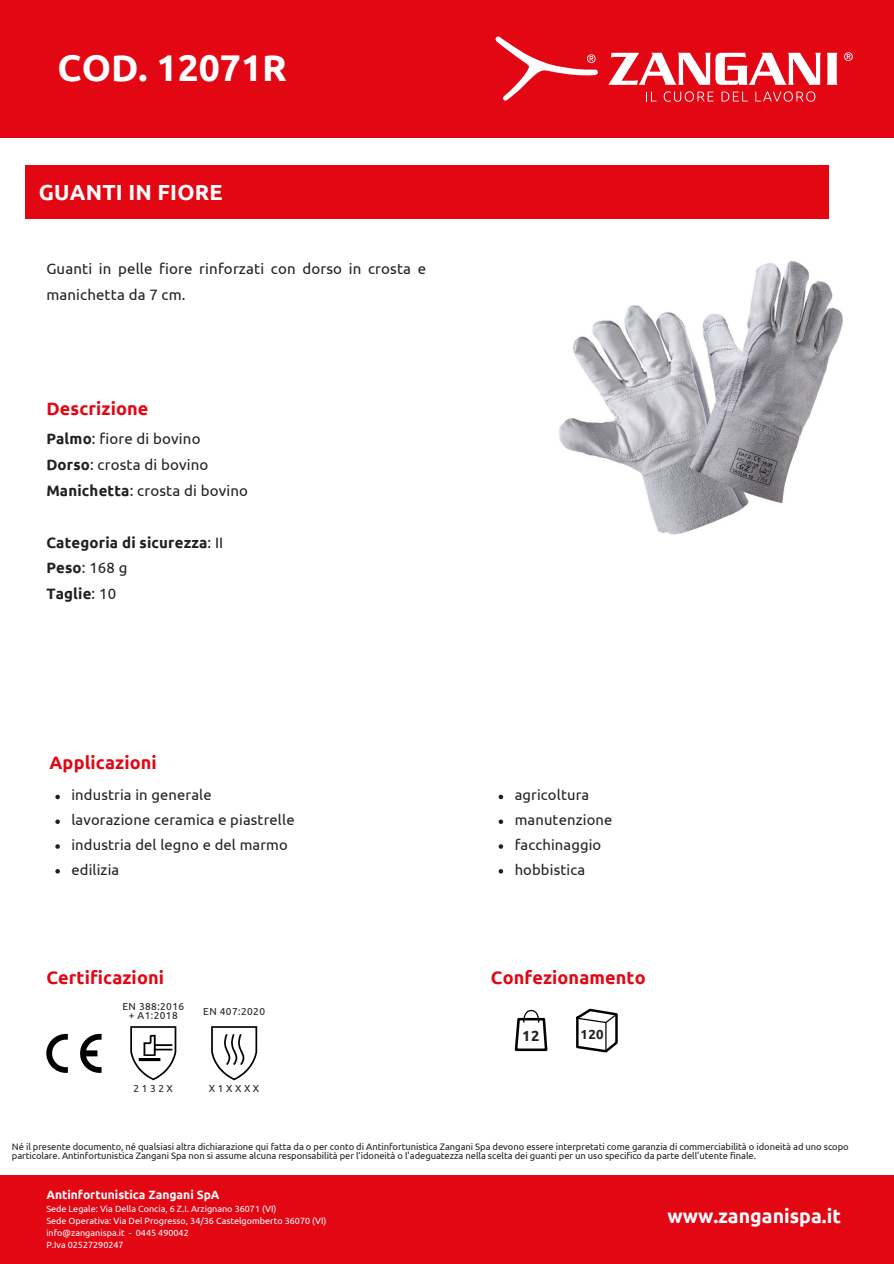
<style>
.page{position:relative;width:894px;height:1264px;background:#fff}
.page>*{position:absolute;margin:0;border:0;box-sizing:border-box;transform-origin:0 0}
.t1{font:700 37.2px "Ubuntu";color:#fff}
.t2{font:700 21.75px "Ubuntu";letter-spacing:.01em;color:#fff}
.t3{font:700 19.5px "Ubuntu";color:#fff}
.t4{font:700 18px "Ubuntu";letter-spacing:.01em;color:#e30613}
.t5{font:15px/26px "Ubuntu";letter-spacing:.01em;color:#231f20}
.t6{font:700 15px "Ubuntu";letter-spacing:.01em;color:#231f20}
.t7{font:14.7px "Ubuntu";letter-spacing:.01em;color:#231f20}
.t8{font:700 14.7px "Ubuntu";color:#231f20}
.t9{font:700 13.2px "Ubuntu";color:#231f20}
.t10{font:700 12px "Ubuntu";color:#fff}
.t11{font:10.05px "Ubuntu";letter-spacing:.04em;color:#231f20}
.t12{font:9.45px/9.4px "Ubuntu";letter-spacing:-.005em;color:#231f20}
.t13{font:9px "Ubuntu";color:#fff}
.s1{font-weight:700}
.s2{font-weight:400}
</style>
<div class="page">
<div style="left:0;top:0;width:893px;height:138px;background:#e30613"></div>
<div style="left:25px;top:165px;width:802px;height:53px;background:#e30613"></div>
<div style="left:0;top:1175px;width:893px;height:88px;background:#e30613"></div>
<svg style="left:46px;top:1033px;width:55px;height:39px"></svg>
<svg style="left:514px;top:1010px;width:33px;height:41px"></svg>
<svg style="left:576px;top:1008px;width:41px;height:44px"></svg>
<img style="left:558px;top:261px;width:284px;height:274px">
<svg style="left:646px;top:92px;width:10px;height:9px"></svg>
<svg style="left:663px;top:91px;width:50px;height:11px"></svg>
<svg style="left:721px;top:91px;width:26px;height:11px"></svg>
<svg style="left:755px;top:91px;width:60px;height:11px"></svg>
<svg style="left:608px;top:53px;width:212px;height:32px"></svg>
<svg style="left:826px;top:53px;width:11px;height:32px"></svg>
<svg style="left:844px;top:52px;width:8px;height:9px"></svg>
<svg style="left:495px;top:37px;width:102px;height:64px"></svg>
<svg style="left:55px;top:794px;width:5px;height:5px"></svg>
<svg style="left:55px;top:819px;width:5px;height:5px"></svg>
<svg style="left:55px;top:844px;width:5px;height:4px"></svg>
<svg style="left:55px;top:869px;width:5px;height:4px"></svg>
<svg style="left:498px;top:794px;width:5px;height:5px"></svg>
<svg style="left:498px;top:819px;width:5px;height:5px"></svg>
<svg style="left:498px;top:844px;width:5px;height:4px"></svg>
<svg style="left:498px;top:869px;width:5px;height:4px"></svg>
<svg style="left:130px;top:1026px;width:46px;height:54px"></svg>
<svg style="left:211px;top:1026px;width:46px;height:54px"></svg>
<p class="t1" style="left:58px;top:47px;width:231px">COD. 12071R</p>
<p class="t2" style="left:39px;top:179px;width:185px">GUANTI IN FIORE</p>
<p class="t5" style="left:46px;top:256px;width:381px">Guanti in pelle fiore rinforzati con dorso in crosta e manichetta da 7 cm.</p>
<p class="t4" style="left:46px;top:398px;width:104px">Descrizione</p>
<p class="t5" style="left:46px;top:425px;width:156px"><span class="s1">Palmo</span>: fiore di bovino</p>
<p class="t5" style="left:46px;top:451px;width:163px"><span class="s1">Dorso</span>: crosta di bovino</p>
<p class="t5" style="left:46px;top:477px;width:203px"><span class="s1">Manichetta</span>: crosta di bovino</p>
<p class="t6" style="left:46px;top:533px;width:178px">Categoria di sicurezza<span class="s2">: II</span></p>
<p class="t5" style="left:46px;top:555px;width:83px"><span class="s1">Peso</span>: 168 g</p>
<p class="t6" style="left:46px;top:585px;width:71px">Taglie<span class="s2">: 10</span></p>
<p class="t4" style="left:49px;top:751px;width:109px">Applicazioni</p>
<p class="t7" style="left:71px;top:786px;width:142px">industria in generale</p>
<p class="t7" style="left:71px;top:811px;width:224px">lavorazione ceramica e piastrelle</p>
<p class="t7" style="left:71px;top:836px;width:218px">industria del legno e del marmo</p>
<p class="t7" style="left:71px;top:861px;width:49px">edilizia</p>
<p class="t7" style="left:514px;top:786px;width:76px">agricoltura</p>
<p class="t7" style="left:514px;top:811px;width:99px">manutenzione</p>
<p class="t7" style="left:514px;top:836px;width:88px">facchinaggio</p>
<p class="t7" style="left:514px;top:861px;width:72px">hobbistica</p>
<p class="t4" style="left:46px;top:967px;width:119px">Certificazioni</p>
<p class="t4" style="left:491px;top:967px;width:156px">Confezionamento</p>
<p class="t11" style="left:122px;top:1001px;width:63px">EN 388:2016</p>
<p class="t11" style="left:129px;top:1009px;width:50px">+ A1:2018</p>
<p class="t11" style="left:203px;top:1005px;width:63px">EN 407:2020</p>
<p class="t11" style="left:133px;top:1082px;width:41px">2132X</p>
<p class="t11" style="left:209px;top:1082px;width:52px">X1XXXX</p>
<p class="t8" style="left:522px;top:1026px;width:19px">12</p>
<p class="t9" style="left:580px;top:1027px;width:25px">120</p>
<p class="t12" style="left:12px;top:1141px;width:838px">Né il presente documento, né qualsiasi altra dichiarazione qui fatta da o per conto di Antinfortunistica Zangani Spa devono essere interpretati come garanzia di commerciabilità o idoneità ad uno scopo particolare. Antinfortunistica Zangani Spa non si assume alcuna responsabilità per l’idoneità o l'adeguatezza nella scelta dei guanti per un uso specifico da parte dell'utente finale.</p>
<p class="t10" style="left:46px;top:1188px;width:175px">Antinfortunistica Zangani SpA</p>
<p class="t13" style="left:46px;top:1203px;width:231px">Sede Legale: Via Della Concia, 6 Z.I. Arzignano 36071 (VI)</p>
<p class="t13" style="left:46px;top:1215px;width:281px">Sede Operativa: Via Del Progresso, 34/36 Castelgomberto 36070 (VI)</p>
<p class="t13" style="left:46px;top:1227px;width:144px">info@zanganispa.it - 0445 490042</p>
<p class="t13" style="left:46px;top:1239px;width:79px">P.Iva 02527290247</p>
<p class="t3" style="left:667px;top:1204px;width:175px">www.zanganispa.it</p>
</div>
